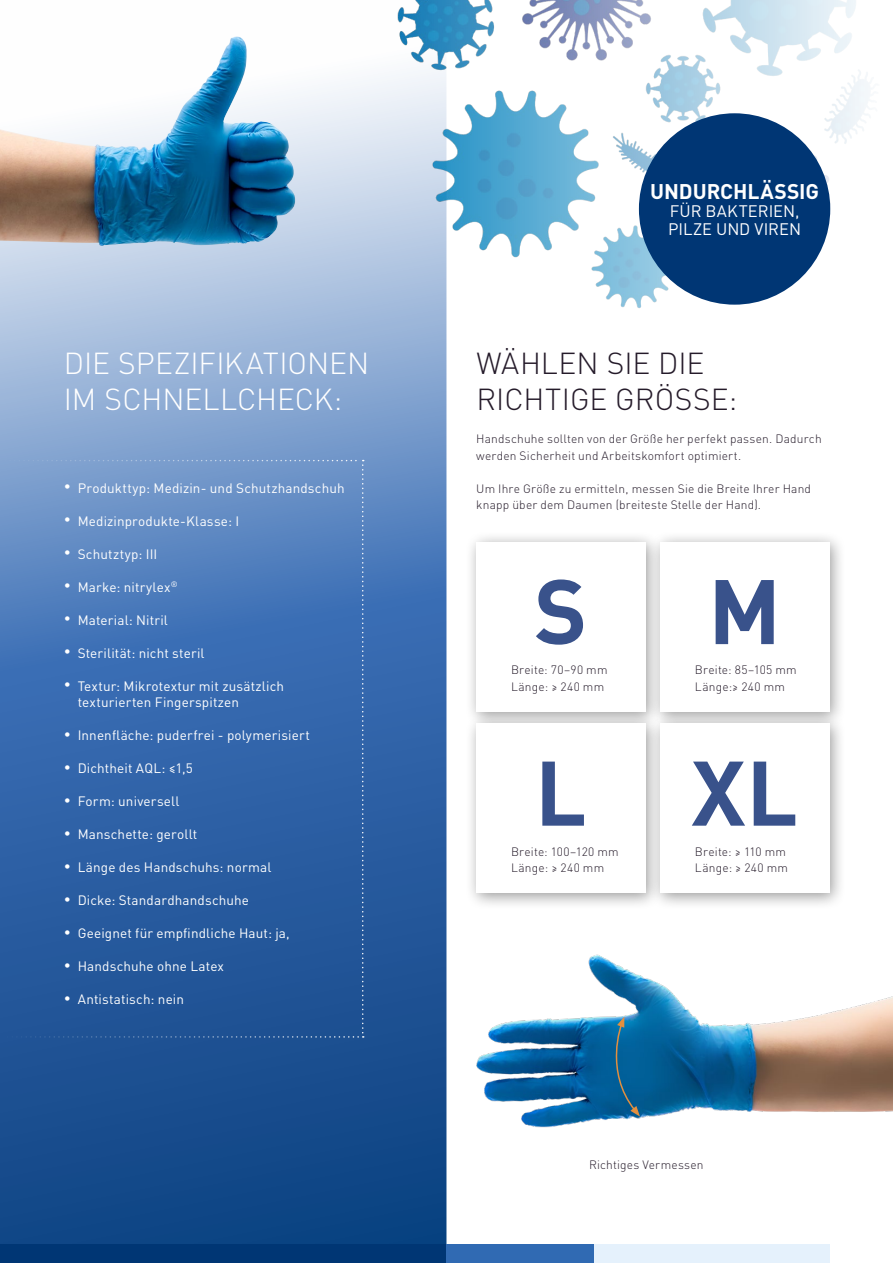
<style>
.page{position:relative;width:893px;height:1263px;background:#fff}
.page>*{position:absolute;margin:0;border:0;box-sizing:border-box;transform-origin:0 0}
.t1{font:700 90px/181.5px "DIN Pro";color:#39528b}
.t2{font:300 30px/36px "DIN Pro";letter-spacing:-.005em;color:#fff}
.t3{font:300 30px/36px "DIN Pro";color:#251b2a}
.t4{font:700 21px "DIN Pro";letter-spacing:-.005em;color:#fff}
.t5{font:16.5px/18px "DIN Pro";color:#fff}
.t6{font:13.5px/16.5px "DIN Pro";letter-spacing:.01em;color:#fff}
.t7{font:300 12px/16.5px "DIN Pro";letter-spacing:.015em;color:#251b2a}
</style>
<div class="page">
<svg style="left:0;top:81px;width:446px;height:1163px;background:#567fb2"></svg>
<div style="left:465px;top:531px;width:198px;height:198px;background:#000;opacity:.4"></div>
<div style="left:476px;top:542px;width:169px;height:169px;background:#fff"></div>
<div style="left:465px;top:712px;width:198px;height:198px;background:#000;opacity:.4"></div>
<div style="left:476px;top:724px;width:169px;height:169px;background:#fff"></div>
<div style="left:649px;top:531px;width:197px;height:198px;background:#000;opacity:.4"></div>
<div style="left:660px;top:542px;width:169px;height:169px;background:#fff"></div>
<div style="left:649px;top:712px;width:197px;height:198px;background:#000;opacity:.4"></div>
<div style="left:660px;top:724px;width:169px;height:169px;background:#fff"></div>
<img style="left:476px;top:954px;width:417px;height:174px">
<svg style="left:604px;top:1016px;width:36px;height:100px;background:#116698"></svg>
<img style="left:362px;top:0;width:508px;height:327px">
<img style="left:0;top:36px;width:278px;height:210px">
<div style="left:0;top:1244px;width:446px;height:19px;background:#003674"></div>
<div style="left:446px;top:1244px;width:148px;height:19px;background:#306ab3"></div>
<div style="left:594px;top:1244px;width:235px;height:19px;background:#e5f1fc"></div>
<svg style="left:0;top:460px;width:364px;height:578px;background:#3b6cad"></svg>
<div style="left:639px;top:113px;width:191px;height:192px;background:#003674;border-radius:50%"></div>
<p class="t2" style="left:64px;top:344px;width:307px">DIE SPEZIFIKATIONEN<br>IM SCHNELLCHECK:</p>
<p class="t6" style="left:64px;top:479px;width:282px">• Produkttyp: Medizin- und Schutzhandschuh</p>
<p class="t6" style="left:64px;top:512px;width:177px">• Medizinprodukte-Klasse: I</p>
<p class="t6" style="left:64px;top:545px;width:95px">• Schutztyp: III</p>
<p class="t6" style="left:64px;top:578px;width:115px">• Marke: nitrylex<sup>®</sup></p>
<p class="t6" style="left:64px;top:611px;width:106px">• Material: Nitril</p>
<p class="t6" style="left:64px;top:644px;width:142px">• Sterilität: nicht steril</p>
<p class="t6" style="left:78px;top:677px;width:208px;text-indent:-14px">• Textur: Mikrotextur mit zusätzlich texturierten Fingerspitzen</p>
<p class="t6" style="left:64px;top:727px;width:248px">• Innenfläche: puderfrei - polymerisiert</p>
<p class="t6" style="left:64px;top:760px;width:131px">• Dichtheit AQL: ≤1,5</p>
<p class="t6" style="left:64px;top:793px;width:117px">• Form: universell</p>
<p class="t6" style="left:64px;top:826px;width:135px">• Manschette: gerollt</p>
<p class="t6" style="left:64px;top:859px;width:209px">• Länge des Handschuhs: normal</p>
<p class="t6" style="left:64px;top:892px;width:187px">• Dicke: Standardhandschuhe</p>
<p class="t6" style="left:64px;top:925px;width:228px">• Geeignet für empfindliche Haut: ja,</p>
<p class="t6" style="left:64px;top:958px;width:162px">• Handschuhe ohne Latex</p>
<p class="t6" style="left:64px;top:991px;width:122px">• Antistatisch: nein</p>
<p class="t4" style="left:650px;top:177px;width:170px">UNDURCHLÄSSIG</p>
<p class="t5" style="left:668px;top:201px;width:135px">FÜR BAKTERIEN,<br>PILZE UND VIREN</p>
<p class="t3" style="left:476px;top:344px;width:262px">WÄHLEN SIE DIE<br>RICHTIGE GRÖSSE:</p>
<p class="t7" style="left:476px;top:430px;width:347px">Handschuhe sollten von der Größe her perfekt passen. Dadurch werden Sicherheit und Arbeitskomfort optimiert.</p>
<p class="t7" style="left:476px;top:480px;width:336px">Um Ihre Größe zu ermitteln, messen Sie die Breite Ihrer Hand knapp über dem Daumen (breiteste Stelle der Hand).</p>
<p class="t1" style="left:534px;top:517px;width:55px">S<br>L</p>
<p class="t1" style="left:691px;top:517px;width:108px">M<br>XL</p>
<p class="t7" style="left:511px;top:661px;width:98px">Breite: 70–90 mm<br>Länge: ≥ 240 mm</p>
<p class="t7" style="left:695px;top:661px;width:103px">Breite: 85–105 mm<br>Länge:≥ 240 mm</p>
<p class="t7" style="left:511px;top:843px;width:109px">Breite: 100–120 mm<br>Länge: ≥ 240 mm</p>
<p class="t7" style="left:695px;top:843px;width:95px">Breite: ≥ 110 mm<br>Länge: ≥ 240 mm</p>
<p class="t7" style="left:589px;top:1156px;width:116px">Richtiges Vermessen</p>
</div>
